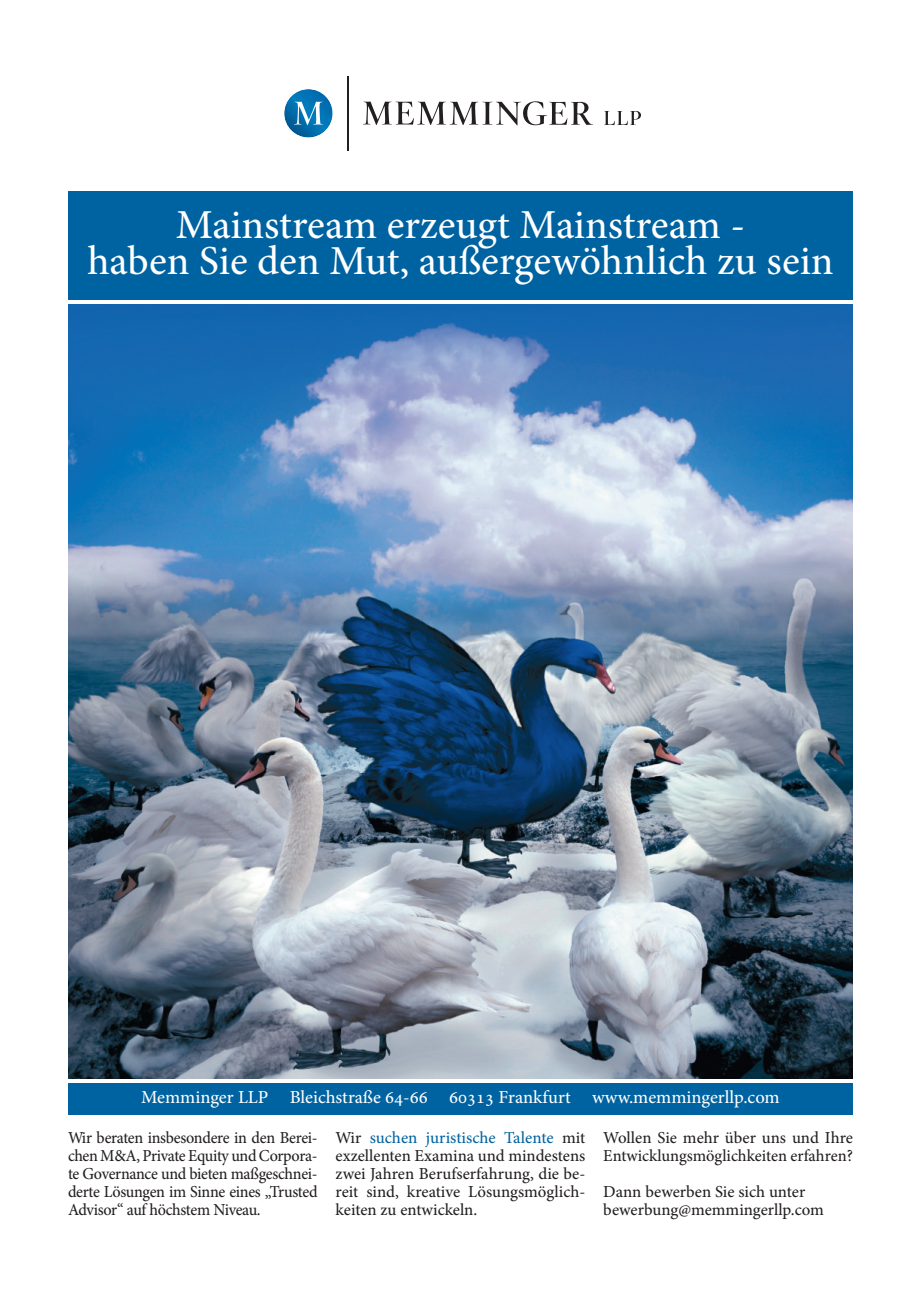
<style>
.page{position:relative;width:921px;height:1291px;background:#fff}
.page>*{position:absolute;margin:0;border:0;box-sizing:border-box;transform-origin:0 0}
.t1{font:40.5px/36px "Adobe Hebrew";color:#fff;text-align:center}
.t2{font:18px "Adobe Hebrew";color:#fff}
.t3{font:16.5px/18px "Adobe Hebrew";letter-spacing:-.005em;color:#231f20}
.t4{font:16.5px/18px "Adobe Hebrew";letter-spacing:-.005em;color:#231f20;text-align:justify;scale:.95 1}
.s1{color:#0063a1}
</style>
<div class="page">
<div style="left:68px;top:192px;width:785px;height:108px;background:#0063a1"></div>
<div style="left:68px;top:1083px;width:785px;height:31px;background:#0063a1"></div>
<img style="left:68px;top:304px;width:785px;height:775px">
<svg style="left:284px;top:89px;width:49px;height:49px"></svg>
<svg style="left:363px;top:101px;width:230px;height:24px"></svg>
<svg style="left:294px;top:102px;width:29px;height:23px"></svg>
<hr style="left:347px;top:76px;width:2px;height:75px;background:#231f20">
<svg style="left:604px;top:111px;width:37px;height:14px"></svg>
<h1 class="t1" style="left:87px;top:211px;width:748px">Mainstream erzeugt Mainstream -<br>haben Sie den Mut, außergewöhnlich zu sein</h1>
<p class="t2" style="left:141px;top:1090px;width:640px">Memminger LLP Bleichstraße 64-66 60313 Frankfurt www.memmingerllp.com</p>
<p class="t4" style="left:68px;top:1130px;width:264px">Wir beraten insbesondere in den Berei&shy;chen M&amp;A, Private Equity und Corpora&shy;te Governance und bieten maßgeschnei&shy;derte Lösungen im Sinne eines „Trusted Advisor“ auf höchstem Niveau.</p>
<p class="t3" style="left:336px;top:1130px;width:251px;text-align:justify">Wir <span class="s1">suchen juristische Talente</span> mit exzellenten Examina und mindestens zwei Jahren Berufserfahrung, die be&shy;reit sind, kreative Lösungsmöglich&shy;keiten zu entwickeln.</p>
<p class="t3" style="left:603px;top:1130px;width:251px">Wollen Sie mehr über uns und Ihre<br>Entwicklungsmöglichkeiten erfahren?</p>
<p class="t3" style="left:603px;top:1184px;width:222px">Dann bewerben Sie sich unter bewerbung@memmingerllp.com</p>
</div>
